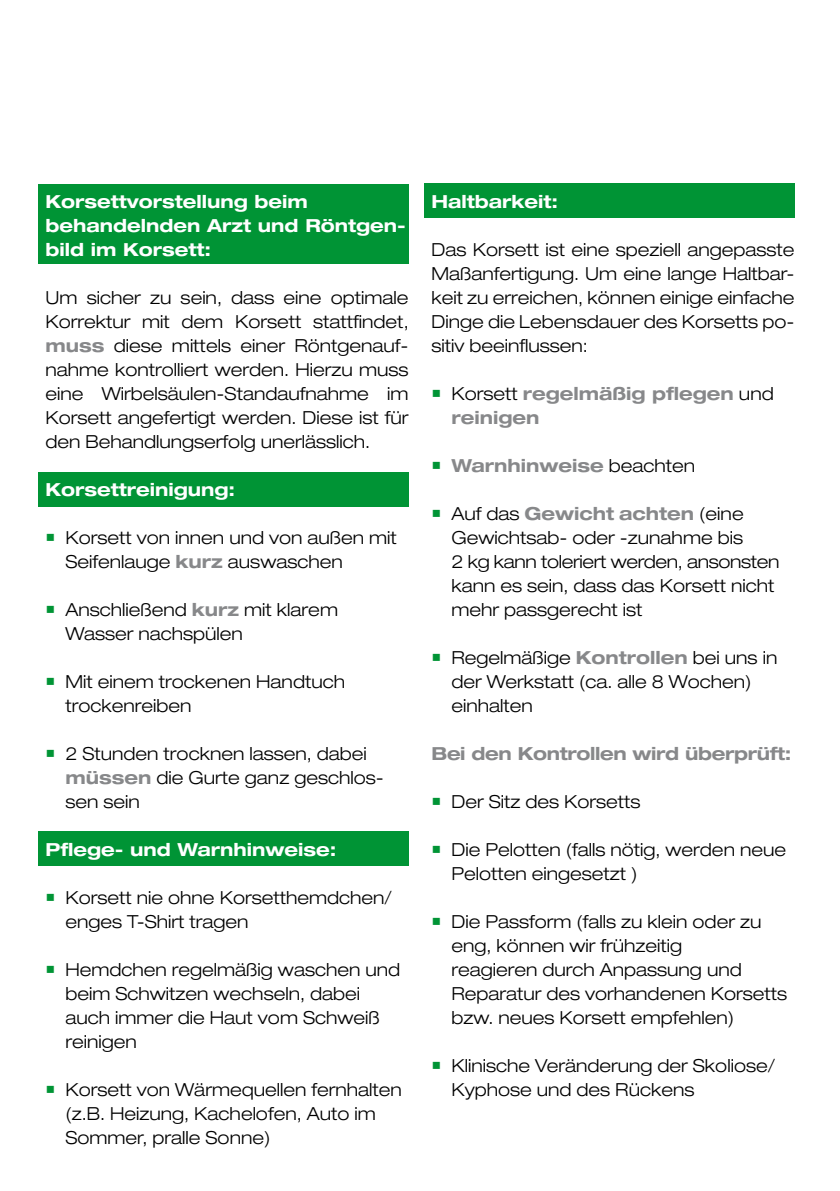
<style>
.page{position:relative;width:840px;height:1191px;background:#fff}
.page>*{position:absolute;margin:0;border:0;box-sizing:border-box;transform-origin:0 0}
.t1{font:300 expanded 18px/24px "Helvetica Neue";color:#000}
.t2{font:700 expanded 18px/24px "Helvetica Neue";color:#fff}
.t3{font:700 expanded 18px "Helvetica Neue";letter-spacing:-.02em;color:#87888a}
.t4{font:700 expanded 18px/24px "Helvetica Neue";color:#87888a}
.s1{font-weight:700;color:#87888a}
.s2{color:#009435}
.s3{font-weight:300;color:#000}
</style>
<div class="page">
<div style="left:38px;top:831px;width:370px;height:35px;background:#009435"></div>
<div style="left:38px;top:472px;width:370px;height:35px;background:#009435"></div>
<div style="left:423px;top:183px;width:371px;height:35px;background:#009435"></div>
<div style="left:38px;top:184px;width:370px;height:80px;background:#009435"></div>
<p class="t2" style="left:45px;top:189px;width:361px">Korsettvorstellung beim behandelnden Arzt und Röntgen&shy;bild im Korsett:</p>
<p class="t1" style="left:45px;top:285px;width:364px;text-align:justify">Um sicher zu sein, dass eine optimale Korrektur mit dem Korsett stattfindet, <span class="s1">muss</span> diese mittels einer Röntgenauf&shy;nahme kontrolliert werden. Hierzu muss eine Wirbelsäulen-Standaufnahme im Korsett angefertigt werden. Diese ist für den Behandlungserfolg unerlässlich.</p>
<p class="t2" style="left:45px;top:477px;width:191px">Korsettreinigung:</p>
<p class="t1" style="left:65px;top:525px;width:333px;text-indent:-20px"><span class="s2">○</span> Korsett von innen und von außen mit<br>Seifenlauge <span class="s1">kurz</span> auswaschen</p>
<p class="t1" style="left:65px;top:597px;width:274px;text-indent:-20px"><span class="s2">○</span> Anschließend <span class="s1">kurz</span> mit klarem<br>Wasser nachspülen</p>
<p class="t1" style="left:65px;top:669px;width:281px;text-indent:-20px"><span class="s2">○</span> Mit einem trockenen Handtuch trockenreiben</p>
<p class="t1" style="left:65px;top:741px;width:320px;text-indent:-20px"><span class="s2">○</span> 2 Stunden trocknen lassen, dabei <span class="s1">müssen</span> die Gurte ganz geschlos&shy;sen sein</p>
<p class="t2" style="left:45px;top:837px;width:292px">Pflege- und Warnhinweise:</p>
<p class="t1" style="left:65px;top:885px;width:328px;text-indent:-20px"><span class="s2">○</span> Korsett nie ohne Korsetthemdchen/ enges T-Shirt tragen</p>
<p class="t1" style="left:65px;top:957px;width:336px;text-indent:-20px"><span class="s2">○</span> Hemdchen regelmäßig waschen und beim Schwitzen wechseln, dabei auch immer die Haut vom Schweiß reinigen</p>
<p class="t1" style="left:65px;top:1077px;width:338px;text-indent:-20px"><span class="s2">○</span> Korsett von Wärmequellen fernhalten (z.B. Heizung, Kachelofen, Auto im<br>Sommer, pralle Sonne)</p>
<p class="t2" style="left:431px;top:189px;width:128px">Haltbarkeit:</p>
<p class="t1" style="left:431px;top:237px;width:364px;text-align:justify">Das Korsett ist eine speziell angepasste Maßanfertigung. Um eine lange Haltbar&shy;keit zu erreichen, können einige einfache Dinge die Lebensdauer des Korsetts po&shy;sitiv beeinflussen:</p>
<p class="t4" style="left:451px;top:381px;width:323px;text-indent:-20px"><span class="s2">○</span> <span class="s3">Korsett</span> regelmäßig pflegen <span class="s3">und </span>reinigen</p>
<p class="t3" style="left:431px;top:454px;width:265px"><span class="s2">○</span> Warnhinweise <span class="s3">beachten</span></p>
<p class="t1" style="left:451px;top:501px;width:329px;text-indent:-20px"><span class="s2">○</span> Auf das <span class="s1">Gewicht achten</span> (eine<br>Gewichtsab- oder -zunahme bis<br>2 kg kann toleriert werden, ansonsten kann es sein, dass das Korsett nicht mehr passgerecht ist</p>
<p class="t1" style="left:451px;top:645px;width:327px;text-indent:-20px"><span class="s2">○</span> Regelmäßige <span class="s1">Kontrollen</span> bei uns in der Werkstatt (ca. alle 8 Wochen) einhalten</p>
<p class="t3" style="left:431px;top:742px;width:361px">Bei den Kontrollen wird überprüft:</p>
<p class="t1" style="left:431px;top:789px;width:211px"><span class="s2">○</span> Der Sitz des Korsetts</p>
<p class="t1" style="left:451px;top:837px;width:336px;text-indent:-20px"><span class="s2">○</span> Die Pelotten (falls nötig, werden neue<br>Pelotten eingesetzt )</p>
<p class="t1" style="left:431px;top:909px;width:331px"><span class="s2">○</span> Die Passform (falls zu klein oder zu</p>
<p class="t1" style="left:451px;top:933px;width:232px">eng, können wir frühzeitig</p>
<p class="t1" style="left:451px;top:957px;width:292px">reagieren durch Anpassung und</p>
<p class="t1" style="left:431px;top:981px;width:357px">Reparatur des vorhandenen Korsetts</p>
<p class="t1" style="left:451px;top:1005px;width:284px">bzw. neues Korsett empfehlen)</p>
<p class="t1" style="left:451px;top:1053px;width:325px;text-indent:-20px"><span class="s2">○</span> Klinische Veränderung der Skoliose/<br>Kyphose und des Rückens</p>
</div>
